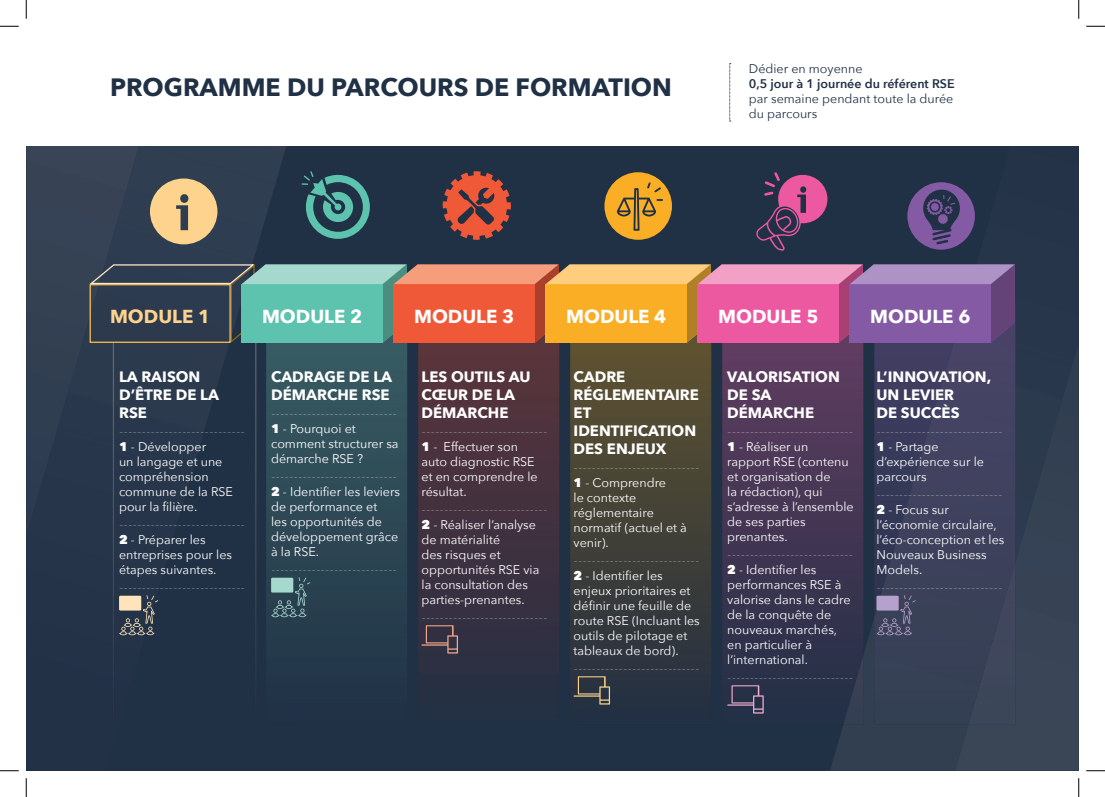
<style>
.page{position:relative;width:1105px;height:797px;background:#fff}
.page>*{position:absolute;margin:0;border:0;box-sizing:border-box;transform-origin:0 0}
.t1{font:700 25px "Avenir Next";color:#203045}
.t2{font:700 18.75px "Avenir Next";color:#fff}
.t3{font:700 18.75px "Avenir Next";color:#fed38d}
.t4{font:200 15px "Avenir Next";color:#fff}
.t5{font:700 15px/18px "Avenir Next";color:#fff}
.t6{font:12.5px/15px "Avenir Next";color:#fff}
.t7{font:12.5px/15px "Avenir Next";color:#203045}
.t8{font:600 12.5px "Avenir Next";color:#203045}
.s1{font-weight:800}
</style>
<div class="page">
<div style="left:26px;top:26px;width:1053px;height:744px;background:#203045"></div>
<svg style="left:174px;top:146px;width:128px;height:117px"></svg>
<div style="left:830px;top:304px;width:186px;height:466px;background:#323f51"></div>
<img style="left:955px;top:342px;width:124px;height:428px">
<img style="left:26px;top:146px;width:148px;height:385px">
<div style="left:418px;top:653px;width:141px;height:20px;background:#2c3042"></div>
<div style="left:570px;top:653px;width:141px;height:52px;background:#2a3440"></div>
<svg style="left:723px;top:653px;width:140px;height:71px"></svg>
<img style="left:843px;top:655px;width:20px;height:69px">
<div style="left:874px;top:653px;width:94px;height:71px;background:#364054"></div>
<div style="left:968px;top:653px;width:47px;height:71px;background:#3c4659"></div>
<img style="left:113px;top:653px;width:1px;height:39px">
<svg style="left:574px;top:676px;width:36px;height:28px"></svg>
<svg style="left:727px;top:685px;width:37px;height:28px"></svg>
<svg style="left:88px;top:263px;width:927px;height:390px"></svg>
<svg style="left:302px;top:171px;width:68px;height:68px"></svg>
<svg style="left:443px;top:171px;width:68px;height:69px"></svg>
<svg style="left:756px;top:172px;width:71px;height:79px"></svg>
<svg style="left:907px;top:182px;width:68px;height:68px"></svg>
<svg style="left:150px;top:178px;width:67px;height:66px"></svg>
<svg style="left:604px;top:172px;width:68px;height:68px"></svg>
<div style="left:26px;top:26px;width:1053px;height:120px;background:#fff"></div>
<svg style="left:729px;top:63px;width:2px;height:59px"></svg>
<svg style="left:0;top:25px;width:19px;height:2px"></svg>
<svg style="left:1086px;top:25px;width:19px;height:2px"></svg>
<svg style="left:0;top:770px;width:19px;height:1px"></svg>
<svg style="left:1086px;top:770px;width:19px;height:1px"></svg>
<svg style="left:25px;top:0;width:2px;height:19px"></svg>
<svg style="left:25px;top:778px;width:2px;height:19px"></svg>
<svg style="left:1078px;top:0;width:1px;height:19px"></svg>
<svg style="left:1078px;top:778px;width:1px;height:19px"></svg>
<h1 class="t1" style="left:110px;top:66px;width:563px">PROGRAMME DU PARCOURS DE FORMATION</h1>
<p class="t7" style="left:749px;top:61px;width:115px">Dédier en moyenne</p>
<p class="t8" style="left:749px;top:73px;width:207px">0,5 jour à 1 journée du référent RSE</p>
<p class="t7" style="left:749px;top:91px;width:206px">par semaine pendant toute la durée du parcours</p>
<h2 class="t3" style="left:110px;top:300px;width:102px">MODULE 1</h2>
<h2 class="t2" style="left:262px;top:300px;width:102px">MODULE 2</h2>
<h2 class="t2" style="left:414px;top:300px;width:102px">MODULE 3</h2>
<h2 class="t2" style="left:566px;top:300px;width:102px">MODULE 4</h2>
<h2 class="t2" style="left:718px;top:300px;width:102px">MODULE 5</h2>
<h2 class="t2" style="left:870px;top:300px;width:102px">MODULE 6</h2>
<p class="t5" style="left:119px;top:367px;width:102px">LA RAISON<br>D’ÊTRE DE LA<br>RSE</p>
<p class="t4" style="left:119px;top:418px;width:128px">----------------------------</p>
<p class="t6" style="left:119px;top:439px;width:115px"><span class="s1">1</span> - Développer<br>un langage et une compréhension commune de la RSE pour la filière.</p>
<p class="t4" style="left:119px;top:511px;width:128px">----------------------------</p>
<p class="t6" style="left:119px;top:532px;width:115px"><span class="s1">2</span> - Préparer les entreprises pour les étapes suivantes.</p>
<p class="t4" style="left:119px;top:574px;width:128px">----------------------------</p>
<p class="t5" style="left:271px;top:367px;width:123px">CADRAGE DE LA<br>DÉMARCHE RSE</p>
<p class="t4" style="left:271px;top:400px;width:128px">----------------------------</p>
<p class="t6" style="left:271px;top:421px;width:129px"><span class="s1">1</span> - Pourquoi et comment structurer sa démarche RSE ?</p>
<p class="t4" style="left:271px;top:463px;width:128px">----------------------------</p>
<p class="t6" style="left:271px;top:484px;width:130px"><span class="s1">2</span> - Identifier les leviers de performance et<br>les opportunités de développement grâce à la RSE.</p>
<p class="t4" style="left:271px;top:556px;width:128px">----------------------------</p>
<p class="t5" style="left:421px;top:367px;width:110px">LES OUTILS AU<br>CŒUR DE LA<br>DÉMARCHE</p>
<p class="t4" style="left:421px;top:418px;width:128px">----------------------------</p>
<p class="t6" style="left:421px;top:439px;width:118px"><span class="s1">1</span> - Effectuer son auto diagnostic RSE et en comprendre le résultat.</p>
<p class="t4" style="left:421px;top:496px;width:128px">----------------------------</p>
<p class="t6" style="left:421px;top:517px;width:119px"><span class="s1">2</span> - Réaliser l’analyse de matérialité<br>des risques et opportunités RSE via la consultation des parties-prenantes.</p>
<p class="t4" style="left:421px;top:604px;width:128px">----------------------------</p>
<p class="t5" style="left:573px;top:367px;width:127px">CADRE<br>RÉGLEMENTAIRE<br>ET<br>IDENTIFICATION<br>DES ENJEUX</p>
<p class="t4" style="left:573px;top:454px;width:128px">----------------------------</p>
<p class="t6" style="left:573px;top:475px;width:115px"><span class="s1">1</span> - Comprendre<br>le contexte réglementaire normatif (actuel et à venir).</p>
<p class="t4" style="left:573px;top:547px;width:128px">----------------------------</p>
<p class="t6" style="left:573px;top:568px;width:128px"><span class="s1">2</span> - Identifier les enjeux prioritaires et définir une feuille de route RSE (Incluant les outils de pilotage et tableaux de bord).</p>
<p class="t4" style="left:573px;top:655px;width:128px">----------------------------</p>
<p class="t5" style="left:727px;top:367px;width:114px">VALORISATION<br>DE SA<br>DÉMARCHE</p>
<p class="t4" style="left:727px;top:418px;width:128px">----------------------------</p>
<p class="t6" style="left:727px;top:439px;width:128px"><span class="s1">1</span> - Réaliser un rapport RSE (contenu et organisation de<br>la rédaction), qui s’adresse à l’ensemble de ses parties prenantes.</p>
<p class="t4" style="left:727px;top:541px;width:128px">----------------------------</p>
<p class="t6" style="left:727px;top:562px;width:125px"><span class="s1">2</span> - Identifier les performances RSE à valorise dans le cadre de la conquête de nouveaux marchés, en particulier à l’international.</p>
<p class="t4" style="left:727px;top:664px;width:128px">----------------------------</p>
<p class="t5" style="left:876px;top:367px;width:116px">L’INNOVATION,<br>UN LEVIER<br>DE SUCCÈS</p>
<p class="t4" style="left:876px;top:418px;width:128px">----------------------------</p>
<p class="t6" style="left:876px;top:439px;width:109px"><span class="s1">1</span> - Partage d’expérience sur le parcours</p>
<p class="t4" style="left:876px;top:481px;width:128px">----------------------------</p>
<p class="t6" style="left:876px;top:502px;width:129px"><span class="s1">2</span> - Focus sur l’économie circulaire, l’éco-conception et les<br>Nouveaux Business<br>Models.</p>
<p class="t4" style="left:876px;top:574px;width:128px">----------------------------</p>
</div>
